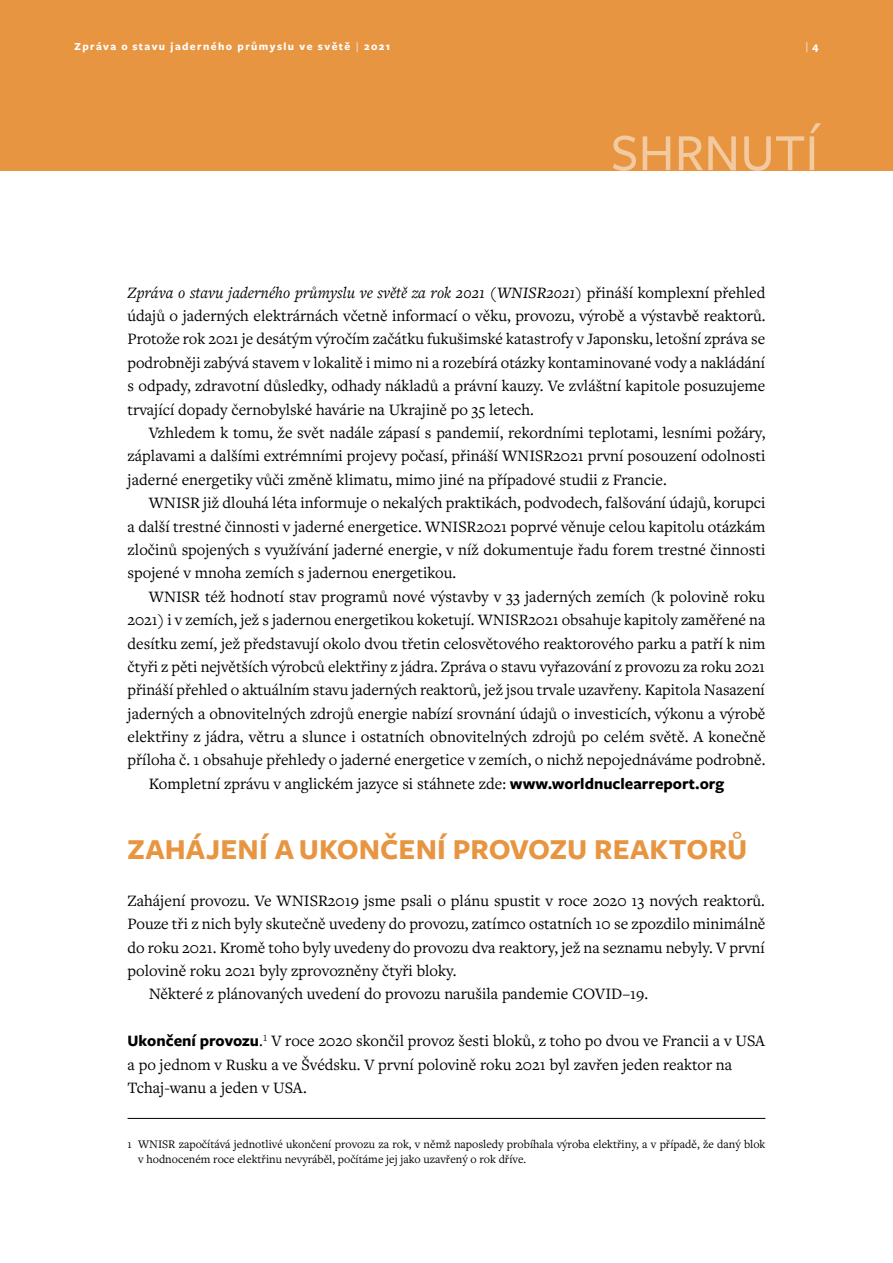
<style>
.page{position:relative;width:893px;height:1263px;background:#fff}
.page>*{position:absolute;margin:0;border:0;box-sizing:border-box;transform-origin:0 0}
.t1{font:500 54px "Freight Sans Pro";color:#f3caa0}
.t2{font:700 30px "Freight Sans Pro";color:#e79541}
.t3{font:16.5px/23.4px "Freight Text Pro";color:#000;text-align:justify}
.t4{font:12px/15px "Freight Text Pro";color:#000}
.t5{font:700 11.25px "Freight Sans Pro";letter-spacing:.125em;color:#fff}
.t6{font:11.25px "Freight Sans Pro";color:#fff}
.s1{font-weight:400}
.s2{font-weight:700}
.s3{font-style:italic}
.s4{font-family:"Freight Sans Pro";font-weight:700}
</style>
<div class="page">
<div style="left:0;top:0;width:893px;height:170px;background:#e79541"></div>
<hr style="left:128px;top:1118px;width:637px;height:1px;background:#000">
<p class="t5" style="left:74px;top:39px;width:317px">Zpráva o stavu jaderného průmyslu ve světě <span class="s1">|</span> 2021</p>
<p class="t6" style="left:805px;top:39px;width:15px">| <span class="s2">4</span></p>
<h1 class="t1" style="left:611px;top:116px;width:209px">SHRNUTÍ</h1>
<p class="t3" style="left:128px;top:280px;width:639px"><span class="s3">Zpráva o stavu jaderného průmyslu ve světě za rok 2021 (WNISR2021)</span> přináší komplexní přehled údajů o jaderných elektrárnách včetně informací o věku, provozu, výrobě a výstavbě reaktorů.<br>Protože rok 2021 je desátým výročím začátku fukušimské katastrofy v Japonsku, letošní zpráva se podrobněji zabývá stavem v lokalitě i mimo ni a rozebírá otázky kontaminované vody a nakládání s odpady, zdravotní důsledky, odhady nákladů a právní kauzy. Ve zvláštní kapitole posuzujeme trvající dopady černobylské havárie na Ukrajině po 35 letech.</p>
<p class="t3" style="left:128px;top:420px;width:639px;text-indent:21px">Vzhledem k tomu, že svět nadále zápasí s pandemií, rekordními teplotami, lesními požáry, záplavami a dalšími extrémními projevy počasí, přináší WNISR2021 první posouzení odolnosti jaderné energetiky vůči změně klimatu, mimo jiné na případové studii z Francie.</p>
<p class="t3" style="left:128px;top:491px;width:639px;text-indent:21px">WNISR již dlouhá léta informuje o nekalých praktikách, podvodech, falšování údajů, korupci a další trestné činnosti v jaderné energetice. WNISR2021 poprvé věnuje celou kapitolu otázkám zločinů spojených s využívání jaderné energie, v níž dokumentuje řadu forem trestné činnosti spojené v mnoha zemích s jadernou energetikou.</p>
<p class="t3" style="left:149px;top:584px;width:618px">WNISR též hodnotí stav programů nové výstavby v 33 jaderných zemích (k polovině roku</p>
<p class="t3" style="left:128px;top:607px;width:639px">2021) i v zemích, jež s jadernou energetikou koketují. WNISR2021 obsahuje kapitoly zaměřené na</p>
<p class="t3" style="left:128px;top:631px;width:639px">desítku zemí, jež představují okolo dvou třetin celosvětového reaktorového parku a patří k nim</p>
<p class="t3" style="left:128px;top:654px;width:639px">čtyři z pěti největších výrobců elektřiny z jádra. Zpráva o stavu vyřazování z provozu za roku 2021</p>
<p class="t3" style="left:128px;top:678px;width:639px">přináší přehled o aktuálním stavu jaderných reaktorů, jež jsou trvale uzavřeny. Kapitola Nasazení</p>
<p class="t3" style="left:128px;top:701px;width:639px">jaderných a obnovitelných zdrojů energie nabízí srovnání údajů o investicích, výkonu a výrobě</p>
<p class="t3" style="left:128px;top:724px;width:640px">elektřiny z jádra, větru a slunce i ostatních obnovitelných zdrojů po celém světě. A konečně</p>
<p class="t3" style="left:128px;top:748px;width:639px">příloha č. 1 obsahuje přehledy o jaderné energetice v zemích, o nichž nepojednáváme podrobně.</p>
<p class="t3" style="left:149px;top:771px;width:577px">Kompletní zprávu v anglickém jazyce si stáhnete zde: <span class="s4">www.worldnuclearreport.org</span></p>
<h2 class="t2" style="left:128px;top:828px;width:621px">ZAHÁJENÍ A UKONČENÍ PROVOZU REAKTORŮ</h2>
<p class="t3" style="left:128px;top:888px;width:639px">Zahájení provozu. Ve WNISR2019 jsme psali o plánu spustit v roce 2020 13 nových reaktorů.</p>
<p class="t3" style="left:128px;top:911px;width:639px">Pouze tři z nich byly skutečně uvedeny do provozu, zatímco ostatních 10 se zpozdilo minimálně</p>
<p class="t3" style="left:128px;top:935px;width:639px">do roku 2021. Kromě toho byly uvedeny do provozu dva reaktory, jež na seznamu nebyly. V první</p>
<p class="t3" style="left:128px;top:958px;width:331px">polovině roku 2021 byly zprovozněny čtyři bloky.</p>
<p class="t3" style="left:149px;top:982px;width:501px">Některé z plánovaných uvedení do provozu narušila pandemie COVID−19.</p>
<p class="t3" style="left:128px;top:1028px;width:639px;text-align:left"><span class="s4">Ukončení provozu</span>.<sup>1</sup> V roce 2020 skončil provoz šesti bloků, z toho po dvou ve Francii a v USA a po jednom v Rusku a ve Švédsku. V první polovině roku 2021 byl zavřen jeden reaktor na<br>Tchaj-wanu a jeden v USA.</p>
<p class="t4" style="left:138px;top:1136px;width:629px;text-indent:-11px">1 WNISR započítává jednotlivé ukončení provozu za rok, v němž naposledy probíhala výroba elektřiny, a v případě, že daný blok v hodnoceném roce elektřinu nevyráběl, počítáme jej jako uzavřený o rok dříve.</p>
</div>
